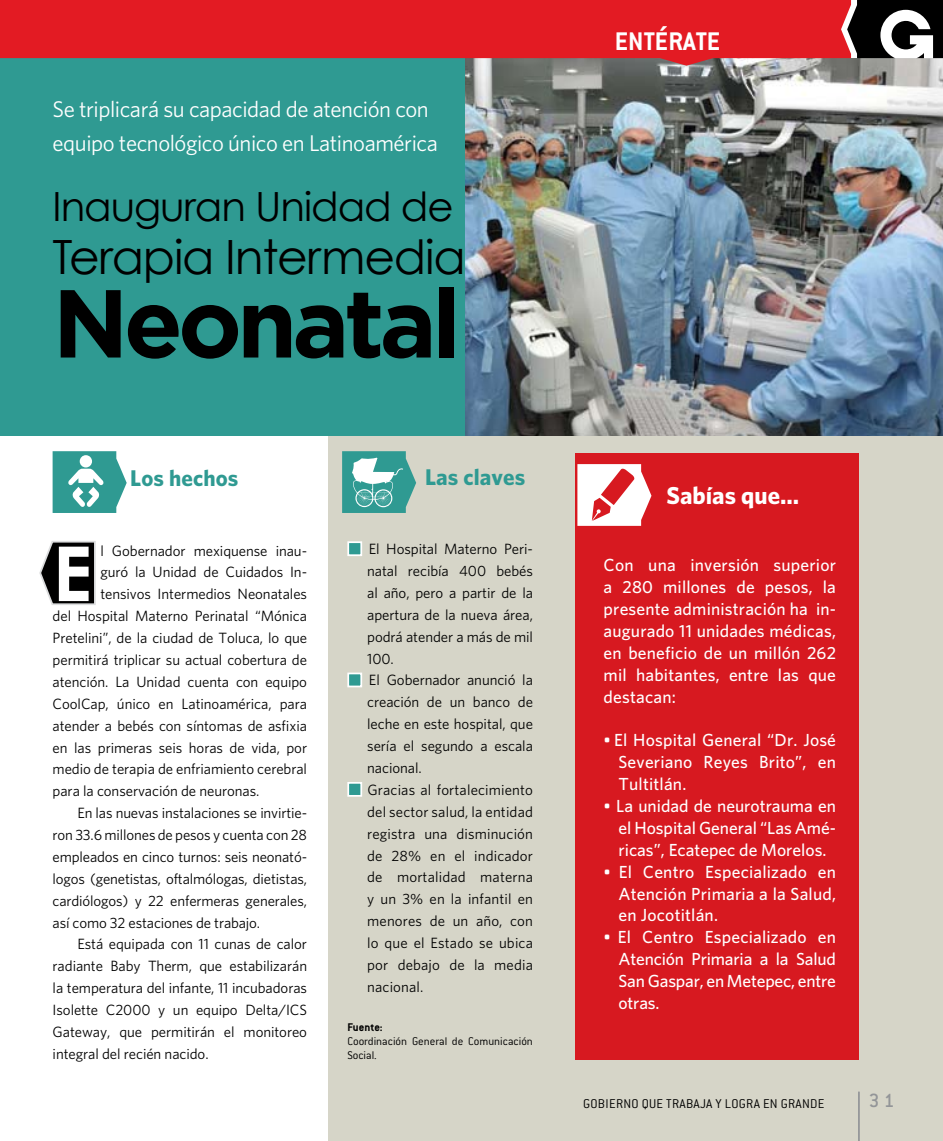
<style>
.page{position:relative;width:943px;height:1141px;background:#fff}
.page>*{position:absolute;margin:0;border:0;box-sizing:border-box;transform-origin:0 0}
.t1{font:700 96.25px "Gotham";letter-spacing:-.05em;color:#000}
.t2{font:700 75.77px "Century Gothic";color:#fff}
.t3{font:47.25px "Century Gothic";letter-spacing:-.025em;color:#000}
.t4{font:40.25px "Century Gothic";letter-spacing:-.025em;color:#000}
.t5{font:700 28px "Conduit ITC";color:#fff}
.t6{font:700 24.5px "Whitney HTF";color:#fff}
.t7{font:22.75px/33.6px "Whitney HTF";letter-spacing:-.02em;color:#fff}
.t8{font:700 22.75px "Whitney HTF";letter-spacing:.005em;color:#2f9a92}
.t9{font:500 21px "Conduit ITC";color:#939598}
.t10{font:500 17.5px/21.9px "Whitney HTF";letter-spacing:.01em;color:#fff;text-align:justify}
.t11{font:14.88px/21.9px "Whitney HTF";letter-spacing:-.005em;color:#000}
.t12{font:300 14px "Conduit ITC";letter-spacing:.02em;color:#000}
.t13{font:300 12.25px/14px "Conduit ITC";color:#000}
.t14{font:700 12.25px "Conduit ITC";color:#000}
</style>
<div class="page">
<div style="left:328px;top:436px;width:615px;height:705px;background:#d6d5c8"></div>
<div style="left:0;top:59px;width:479px;height:377px;background:#2f9a92"></div>
<img style="left:466px;top:59px;width:477px;height:377px">
<svg style="left:39px;top:541px;width:57px;height:64px;background:#333434"></svg>
<div style="left:347px;top:541px;width:15px;height:15px;background:#2f9a92;border:2px solid #fff"></div>
<div style="left:347px;top:673px;width:15px;height:14px;background:#2f9a92;border:2px solid #fff"></div>
<div style="left:347px;top:782px;width:15px;height:15px;background:#2f9a92;border:2px solid #fff"></div>
<div style="left:575px;top:454px;width:284px;height:606px;background:#d71920"></div>
<svg style="left:577px;top:464px;width:74px;height:62px"></svg>
<svg style="left:53px;top:451px;width:74px;height:62px"></svg>
<svg style="left:342px;top:451px;width:74px;height:62px;background:#66b3ac"></svg>
<hr style="left:858px;top:1092px;width:1px;height:49px;background:#939598">
<svg style="left:0;top:0;width:851px;height:66px;background:#d22930"></svg>
<svg style="left:847px;top:0;width:96px;height:58px"></svg>
<h3 class="t7" style="left:53px;top:92px;width:387px">Se triplicará su capacidad de atención con equipo tecnológico único en Latinoamérica</h3>
<h3 class="t4" style="left:53px;top:182px;width:402px">Inauguran Unidad de</h3>
<h3 class="t3" style="left:53px;top:228px;width:414px">Terapia Intermedia</h3>
<h1 class="t1" style="left:53px;top:268px;width:410px">Neonatal</h1>
<h3 class="t8" style="left:130px;top:465px;width:110px">Los hechos</h3>
<h2 class="t2" style="left:53px;top:526px;width:41px">E</h2>
<p class="t11" style="left:100px;top:539px;width:208px">l Gobernador mexiquense inau-</p>
<p class="t11" style="left:100px;top:561px;width:208px">guró la Unidad de Cuidados In-</p>
<p class="t11" style="left:100px;top:583px;width:208px">tensivos Intermedios Neonatales</p>
<p class="t11" style="left:53px;top:605px;width:256px">del Hospital Materno Perinatal “Mónica</p>
<p class="t11" style="left:53px;top:627px;width:256px">Pretelini”, de la ciudad de Toluca, lo que</p>
<p class="t11" style="left:53px;top:649px;width:256px">permitirá triplicar su actual cobertura de</p>
<p class="t11" style="left:53px;top:670px;width:256px">atención. La Unidad cuenta con equipo</p>
<p class="t11" style="left:53px;top:692px;width:256px">CoolCap, único en Latinoamérica, para</p>
<p class="t11" style="left:53px;top:714px;width:256px">atender a bebés con síntomas de asfixia</p>
<p class="t11" style="left:53px;top:736px;width:256px">en las primeras seis horas de vida, por</p>
<p class="t11" style="left:53px;top:758px;width:256px">medio de terapia de enfriamiento cerebral</p>
<p class="t11" style="left:53px;top:780px;width:208px">para la conservación de neuronas.</p>
<p class="t11" style="left:77px;top:802px;width:231px">En las nuevas instalaciones se invirtie-</p>
<p class="t11" style="left:53px;top:824px;width:256px">ron 33.6 millones de pesos y cuenta con 28</p>
<p class="t11" style="left:53px;top:845px;width:256px">empleados en cinco turnos: seis neonató-</p>
<p class="t11" style="left:53px;top:867px;width:256px">logos (genetistas, oftalmólogas, dietistas,</p>
<p class="t11" style="left:53px;top:889px;width:256px">cardiólogos) y 22 enfermeras generales,</p>
<p class="t11" style="left:53px;top:911px;width:209px">así como 32 estaciones de trabajo.</p>
<p class="t11" style="left:77px;top:933px;width:231px">Está equipada con 11 cunas de calor</p>
<p class="t11" style="left:53px;top:955px;width:256px">radiante Baby Therm, que estabilizarán</p>
<p class="t11" style="left:53px;top:977px;width:256px">la temperatura del infante, 11 incubadoras</p>
<p class="t11" style="left:53px;top:999px;width:256px">Isolette C2000 y un equipo Delta/ICS</p>
<p class="t11" style="left:53px;top:1020px;width:256px">Gateway, que permitirán el monitoreo</p>
<p class="t11" style="left:53px;top:1042px;width:157px">integral del recién nacido.</p>
<h3 class="t8" style="left:425px;top:463px;width:102px">Las claves</h3>
<p class="t11" style="left:367px;top:538px;width:167px">El Hospital Materno Peri&shy;natal recibía 400 bebés al año, pero a partir de la apertura de la nueva área, podrá atender a más de mil<br>100.<br>El Gobernador anunció la creación de un banco de leche en este hospital, que sería el segundo a escala nacional.<br>Gracias al fortalecimiento del sector salud, la entidad registra una disminución de 28% en el indicador de mortalidad materna y un 3% en la infantil en menores de un año, con lo que el Estado se ubica por debajo de la media nacional.</p>
<p class="t14" style="left:347px;top:1020px;width:37px">Fuente:</p>
<p class="t13" style="left:347px;top:1034px;width:187px">Coordinación General de Comunicación<br>Social.</p>
<h3 class="t5" style="left:615px;top:24px;width:107px">ENTÉRATE</h3>
<h3 class="t6" style="left:666px;top:481px;width:134px">Sabías que…</h3>
<p class="t10" style="left:603px;top:554px;width:234px">Con una inversión superior a 280 millones de pesos, la presente administración ha in&shy;augurado 11 unidades médicas, en beneficio de un millón 262 mil habitantes, entre las que destacan:</p>
<p class="t10" style="left:618px;top:729px;width:219px;text-indent:-15px">• El Hospital General “Dr. José Severiano Reyes Brito”, en Tultitlán.</p>
<p class="t10" style="left:618px;top:794px;width:219px;text-indent:-15px">• La unidad de neurotrauma en el Hospital General “Las Amé&shy;ricas”, Ecatepec de Morelos.</p>
<p class="t10" style="left:618px;top:860px;width:219px;text-indent:-15px">• El Centro Especializado en Atención Primaria a la Salud, en Jocotitlán.</p>
<p class="t10" style="left:618px;top:926px;width:219px;text-indent:-15px">• El Centro Especializado en Atención Primaria a la Salud San Gaspar, en Metepec, entre otras.</p>
<p class="t12" style="left:583px;top:1096px;width:243px">GOBIERNO QUE TRABAJA Y LOGRA EN GRANDE</p>
<h3 class="t9" style="left:868px;top:1089px;width:27px">31</h3>
</div>
